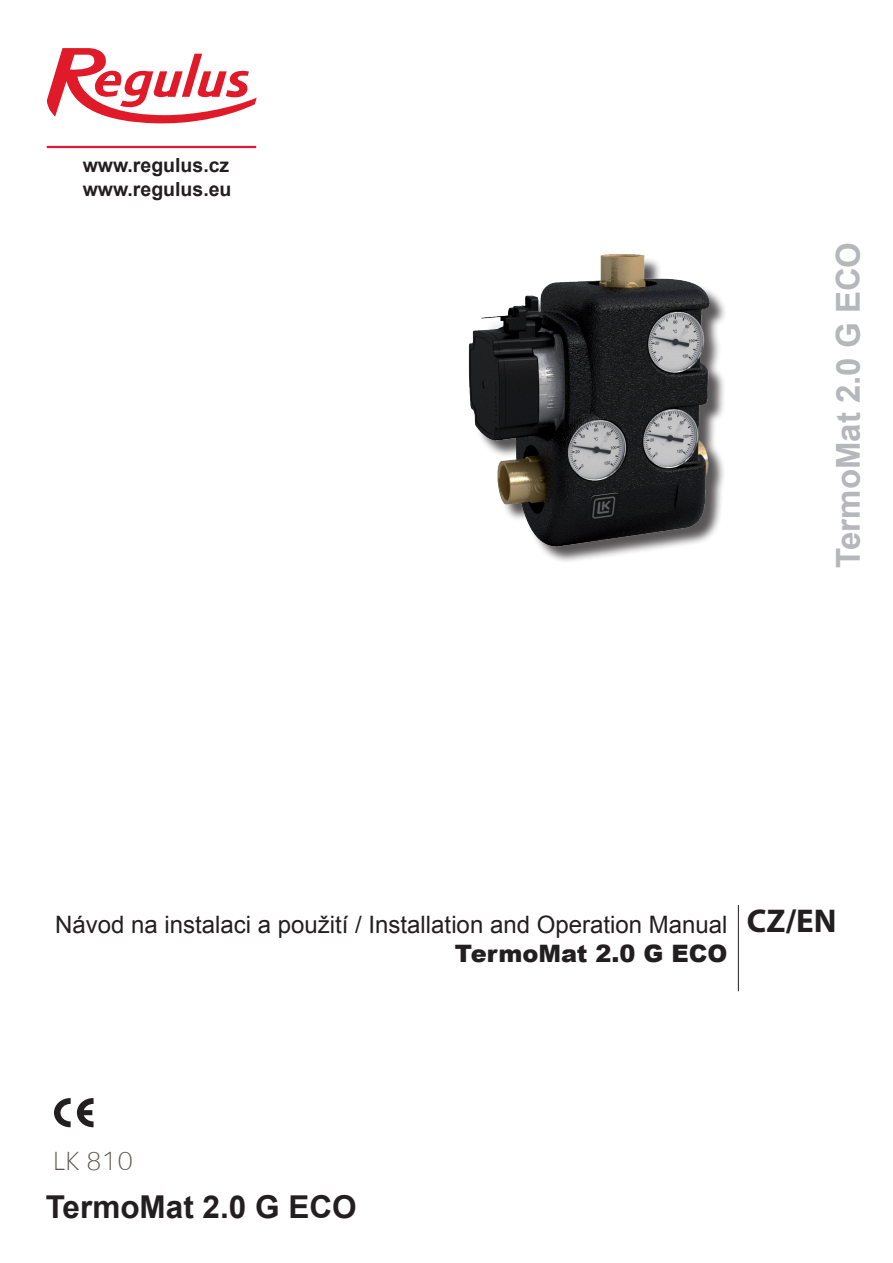
<style>
.page{position:relative;width:893px;height:1263px;background:#fff}
.page>*{position:absolute;margin:0;border:0;box-sizing:border-box;transform-origin:0 0}
.t1{font:700 33px "Arial";color:#b5b7bb}
.t2{font:700 31.5px "Arial";color:#231f20}
.t3{font:300 27px "Foundry Sterling";color:#5d5750}
.t4{font:24px/28.8px "Arial";color:#231f20}
.t5{font:700 19.5px/23.4px "Arial";color:#231f20}
.s1{font-family:"Myriad Pro";font-weight:700;font-size:33px}
.s2{font-weight:900}
</style>
<div class="page">
<svg style="left:54px;top:1098px;width:17px;height:29px"></svg>
<svg style="left:77px;top:1098px;width:16px;height:29px"></svg>
<img style="left:468px;top:254px;width:257px;height:308px">
<svg style="left:47px;top:48px;width:210px;height:75px"></svg>
<hr style="left:47px;top:146px;width:209px;height:2px;background:#db1e36">
<hr style="left:738px;top:905px;width:1px;height:86px;background:#231f20">
<p class="t5" style="left:83px;top:154px;width:150px">www.regulus.cz www.regulus.eu</p>
<h1 class="t1" style="left:826px;top:568px;width:327px;rotate:-90deg">TermoMat 2.0 G ECO</h1>
<p class="t4" style="left:455px;top:910px;width:383px;text-indent:-400px">Návod na instalaci a použití / Installation and Operation Manual <span class="s1">CZ/EN<br></span><span class="s2">TermoMat 2.0 G ECO</span></p>
<p class="t3" style="left:53px;top:1146px;width:82px">LK 810</p>
<h2 class="t2" style="left:46px;top:1186px;width:312px">TermoMat 2.0 G ECO</h2>
</div>
